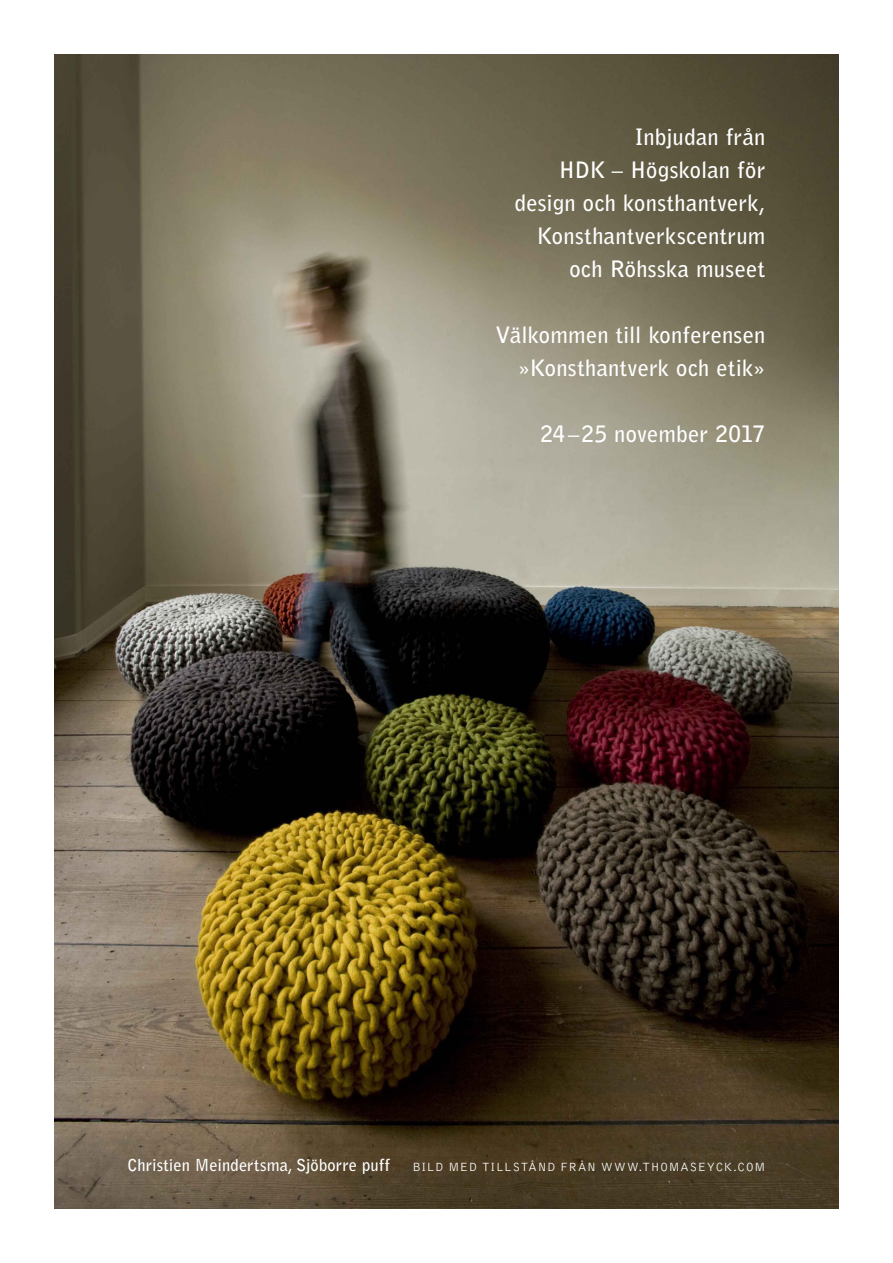
<style>
.page{position:relative;width:893px;height:1263px;background:#fff}
.page>*{position:absolute;margin:0;border:0;box-sizing:border-box;transform-origin:0 0}
.t1{font:700 22.5px "Bell Gothic";letter-spacing:.01em;color:#fff}
.t2{font:700 16.5px "Bell Gothic";letter-spacing:.005em;color:#fff}
.t3{font:300 12.3px "Bell Gothic";letter-spacing:.065em;color:#fff}
</style>
<div class="page">
<img style="left:54px;top:54px;width:785px;height:1155px">
<p class="t1" style="left:635px;top:124px;width:132px">Inbjudan från</p>
<p class="t1" style="left:559px;top:157px;width:208px">HDK – Högskolan för</p>
<p class="t1" style="left:515px;top:190px;width:252px">design och konsthantverk,</p>
<p class="t1" style="left:537px;top:223px;width:230px">Konsthantverkscentrum</p>
<p class="t1" style="left:569px;top:256px;width:197px">och Röhsska museet</p>
<p class="t1" style="left:496px;top:322px;width:271px">Välkommen till konferensen</p>
<p class="t1" style="left:518px;top:355px;width:249px">»Konsthantverk och etik»</p>
<p class="t1" style="left:540px;top:421px;width:226px">24–25 november 2017</p>
<p class="t2" style="left:128px;top:1154px;width:264px">Christien Meindertsma, Sjöborre puff</p>
<p class="t3" style="left:413px;top:1160px;width:354px">BILD MED TILLSTÅND FRÅN WWW.THOMASEYCK.COM</p>
</div>
